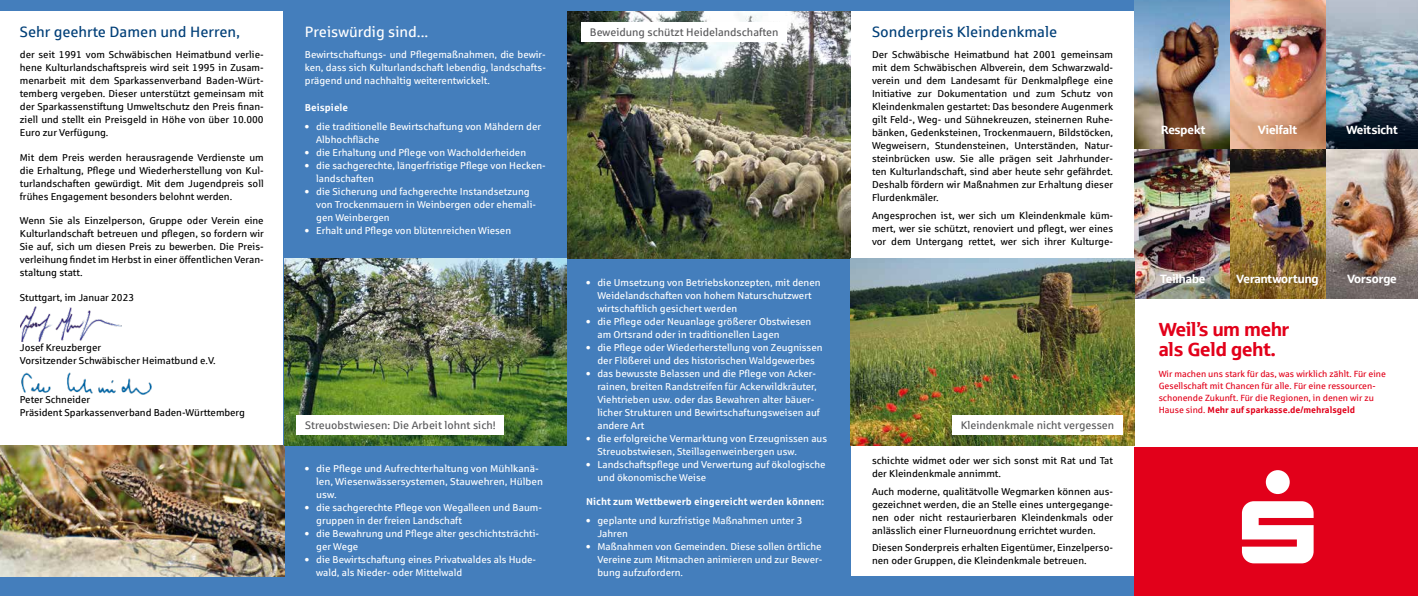
<style>
.page{position:relative;width:1418px;height:596px;background:#fff}
.page>*{position:absolute;margin:0;border:0;box-sizing:border-box;transform-origin:0 0}
.t1{font:19px/20px "Sparkasse Head";color:#e2001a;scale:1.05 1}
.t2{font:15px "Sparkasse Rg";color:#003f78}
.t3{font:15px "Sparkasse Rg";color:#fff}
.t4{font:12px "Sparkasse Head";color:#fff;scale:1.05 1}
.t5{font:11px "Sparkasse Rg";color:#58585a}
.t6{font:10px/13px "Sparkasse Rg";color:#000;text-align:justify}
.t7{font:10px/13px "Sparkasse Rg";color:#fff}
.t8{font:700 10px "Sparkasse Rg";color:#fff}
.t9{font:9px/12px "Sparkasse Rg";color:#e2001a}
.s1{font-weight:700}
</style>
<div class="page">
<div style="left:0;top:575px;width:1134px;height:20px;background:#447ebc"></div>
<div style="left:0;top:0;width:1134px;height:11px;background:#447ebc"></div>
<div style="left:283px;top:0;width:567px;height:595px;background:#447ebc"></div>
<img style="left:0;top:445px;width:284px;height:130px">
<img style="left:21px;top:306px;width:101px;height:35px">
<div style="left:1134px;top:447px;width:283px;height:148px;background:#e2001a"></div>
<svg style="left:1241px;top:470px;width:72px;height:93px"></svg>
<img style="left:1134px;top:0;width:283px;height:298px">
<img style="left:21px;top:372px;width:131px;height:22px">
<img style="left:567px;top:11px;width:283px;height:247px">
<img style="left:284px;top:258px;width:282px;height:187px">
<img style="left:850px;top:258px;width:284px;height:187px">
<div style="left:296px;top:415px;width:208px;height:19px;background:#fff"></div>
<div style="left:581px;top:22px;width:206px;height:20px;background:#fff"></div>
<div style="left:952px;top:415px;width:170px;height:19px;background:#fff"></div>
<h2 class="t2" style="left:20px;top:22px;width:222px">Sehr geehrte Damen und Herren,</h2>
<p class="t6" style="left:20px;top:48px;width:245px">der seit 1991 vom Schwäbischen Heimatbund verlie&shy;hene Kulturlandschaftspreis wird seit 1995 in Zusam&shy;menarbeit mit dem Sparkassenverband Baden-Würt&shy;temberg vergeben. Dieser unterstützt gemeinsam mit der Sparkassenstiftung Umweltschutz den Preis finan&shy;ziell und stellt ein Preisgeld in Höhe von über 10.000<br>Euro zur Verfügung.</p>
<p class="t6" style="left:20px;top:150px;width:245px">Mit dem Preis werden herausragende Verdienste um die Erhaltung, Pflege und Wiederherstellung von Kul&shy;turlandschaften gewürdigt. Mit dem Jugendpreis soll frühes Engagement besonders belohnt werden.</p>
<p class="t6" style="left:20px;top:214px;width:245px">Wenn Sie als Einzelperson, Gruppe oder Verein eine Kulturlandschaft betreuen und pflegen, so fordern wir Sie auf, sich um diesen Preis zu bewerben. Die Preis&shy;verleihung findet im Herbst in einer öffentlichen Veran&shy;staltung statt.</p>
<p class="t6" style="left:20px;top:290px;width:116px">Stuttgart, im Januar 2023</p>
<p class="t6" style="left:20px;top:340px;width:197px">Josef Kreuzberger<br>Vorsitzender Schwäbischer Heimatbund e.V.</p>
<p class="t6" style="left:20px;top:392px;width:227px">Peter Schneider<br>Präsident Sparkassenverband Baden-Württemberg</p>
<h2 class="t3" style="left:305px;top:22px;width:125px">Preiswürdig sind...</h2>
<p class="t7" style="left:305px;top:48px;width:242px;text-align:justify">Bewirtschaftungs- und Pflegemaßnahmen, die bewir&shy;ken, dass sich Kulturlandschaft lebendig, landschafts&shy;prägend und nachhaltig weiterentwickelt.</p>
<p class="t8" style="left:305px;top:101px;width:45px">Beispiele</p>
<p class="t7" style="left:316px;top:120px;width:226px;text-indent:-11px"><span class="s1">•</span> die traditionelle Bewirtschaftung von Mähdern der<br>Albhochfläche</p>
<p class="t7" style="left:305px;top:146px;width:223px"><span class="s1">•</span> die Erhaltung und Pflege von Wacholderheiden</p>
<p class="t7" style="left:316px;top:159px;width:231px;text-indent:-11px"><span class="s1">•</span> die sachgerechte, längerfristige Pflege von Hecken&shy;landschaften</p>
<p class="t7" style="left:316px;top:185px;width:221px;text-indent:-11px"><span class="s1">•</span> die Sicherung und fachgerechte Instandsetzung von Trockenmauern in Weinbergen oder ehemali&shy;gen Weinbergen</p>
<p class="t7" style="left:305px;top:224px;width:208px"><span class="s1">•</span> Erhalt und Pflege von blütenreichen Wiesen</p>
<p class="t5" style="left:305px;top:418px;width:192px">Streuobstwiesen: Die Arbeit lohnt sich!</p>
<p class="t7" style="left:316px;top:461px;width:228px;text-indent:-11px"><span class="s1">•</span> die Pflege und Aufrechterhaltung von Mühlkanä&shy;len, Wiesenwässersystemen, Stauwehren, Hülben usw.</p>
<p class="t7" style="left:316px;top:500px;width:227px;text-indent:-11px"><span class="s1">•</span> die sachgerechte Pflege von Wegalleen und Baum&shy;gruppen in der freien Landschaft</p>
<p class="t7" style="left:316px;top:526px;width:224px;text-indent:-11px"><span class="s1">•</span> die Bewahrung und Pflege alter geschichtsträchti&shy;ger Wege</p>
<p class="t7" style="left:316px;top:552px;width:221px;text-indent:-11px"><span class="s1">•</span> die Bewirtschaftung eines Privatwaldes als Hude&shy;wald, als Nieder- oder Mittelwald</p>
<p class="t5" style="left:590px;top:25px;width:190px">Beweidung schützt Heidelandschaften</p>
<p class="t7" style="left:597px;top:275px;width:224px;text-indent:-11px"><span class="s1">•</span> die Umsetzung von Betriebskonzepten, mit denen<br>Weidelandschaften von hohem Naturschutzwert wirtschaftlich gesichert werden</p>
<p class="t7" style="left:597px;top:314px;width:215px;text-indent:-11px"><span class="s1">•</span> die Pflege oder Neuanlage größerer Obstwiesen am Ortsrand oder in traditionellen Lagen</p>
<p class="t7" style="left:586px;top:340px;width:238px;text-align:center"><span class="s1">•</span> die Pflege oder Wiederherstellung von Zeugnissen der Flößerei und des historischen Waldgewerbes</p>
<p class="t7" style="left:597px;top:366px;width:224px;text-indent:-11px"><span class="s1">•</span> das bewusste Belassen und die Pflege von Acker&shy;rainen, breiten Randstreifen für Ackerwildkräuter, Viehtrieben usw. oder das Bewahren alter bäuer&shy;licher Strukturen und Bewirtschaftungsweisen auf andere Art</p>
<p class="t7" style="left:597px;top:431px;width:231px;text-indent:-11px"><span class="s1">•</span> die erfolgreiche Vermarktung von Erzeugnissen aus<br>Streuobstwiesen, Steillagenweinbergen usw.</p>
<p class="t7" style="left:597px;top:457px;width:230px;text-indent:-11px"><span class="s1">•</span> Landschaftspflege und Verwertung auf ökologische und ökonomische Weise</p>
<p class="t8" style="left:586px;top:495px;width:240px">Nicht zum Wettbewerb eingereicht werden können:</p>
<p class="t7" style="left:597px;top:513px;width:207px;text-indent:-11px"><span class="s1">•</span> geplante und kurzfristige Maßnahmen unter 3<br>Jahren</p>
<p class="t7" style="left:597px;top:539px;width:226px;text-align:justify;text-indent:-11px"><span class="s1">•</span> Maßnahmen von Gemeinden. Diese sollen örtliche Vereine zum Mitmachen animieren und zur Bewer&shy;bung aufzufordern.</p>
<h2 class="t2" style="left:872px;top:22px;width:186px">Sonderpreis Kleindenkmale</h2>
<p class="t6" style="left:872px;top:48px;width:243px">Der Schwäbische Heimatbund hat 2001 gemeinsam mit dem Schwäbischen Albverein, dem Schwarzwald&shy;verein und dem Landesamt für Denkmalpflege eine Initiative zur Dokumentation und zum Schutz von Kleindenkmalen gestartet: Das besondere Augenmerk gilt Feld-, Weg- und Sühnekreuzen, steinernen Ruhe&shy;bänken, Gedenksteinen, Trockenmauern, Bildstöcken, Wegweisern, Stundensteinen, Unterständen, Natur&shy;steinbrücken usw. Sie alle prägen seit Jahrhunder&shy;ten Kulturlandschaft, sind aber heute sehr gefährdet.<br>Deshalb fördern wir Maßnahmen zur Erhaltung dieser Flurdenkmäler.</p>
<p class="t6" style="left:872px;top:208px;width:242px">Angesprochen ist, wer sich um Kleindenkmale küm&shy;mert, wer sie schützt, renoviert und pflegt, wer eines vor dem Untergang rettet, wer sich ihrer Kulturge-</p>
<p class="t5" style="left:960px;top:418px;width:155px">Kleindenkmale nicht vergessen</p>
<p class="t6" style="left:872px;top:454px;width:242px">schichte widmet oder wer sich sonst mit Rat und Tat der Kleindenkmale annimmt.</p>
<p class="t6" style="left:872px;top:484px;width:243px">Auch moderne, qualitätvolle Wegmarken können aus&shy;gezeichnet werden, die an Stelle eines untergegange&shy;nen oder nicht restaurierbaren Kleindenkmals oder anlässlich einer Flurneuordnung errichtet wurden.</p>
<p class="t6" style="left:872px;top:540px;width:242px">Diesen Sonderpreis erhalten Eigentümer, Einzelperso&shy;nen oder Gruppen, die Kleindenkmale betreuen.</p>
<p class="t4" style="left:1161px;top:122px;width:44px">Respekt</p>
<p class="t4" style="left:1257px;top:122px;width:39px">Vielfalt</p>
<p class="t4" style="left:1345px;top:122px;width:51px">Weitsicht</p>
<p class="t4" style="left:1160px;top:271px;width:45px">Teilhabe</p>
<p class="t4" style="left:1236px;top:271px;width:80px">Verantwortung</p>
<p class="t4" style="left:1346px;top:271px;width:49px">Vorsorge</p>
<h1 class="t1" style="left:1158px;top:319px;width:126px">Weil’s um mehr als Geld geht.</h1>
<p class="t9" style="left:1158px;top:367px;width:229px">Wir machen uns stark für das, was wirklich zählt. Für eine Gesellschaft mit Chancen für alle. Für eine ressourcen&shy;schonende Zukunft. Für die Regionen, in denen wir zu Hause sind. <span class="s1">Mehr auf sparkasse.de/mehralsgeld</span></p>
</div>
